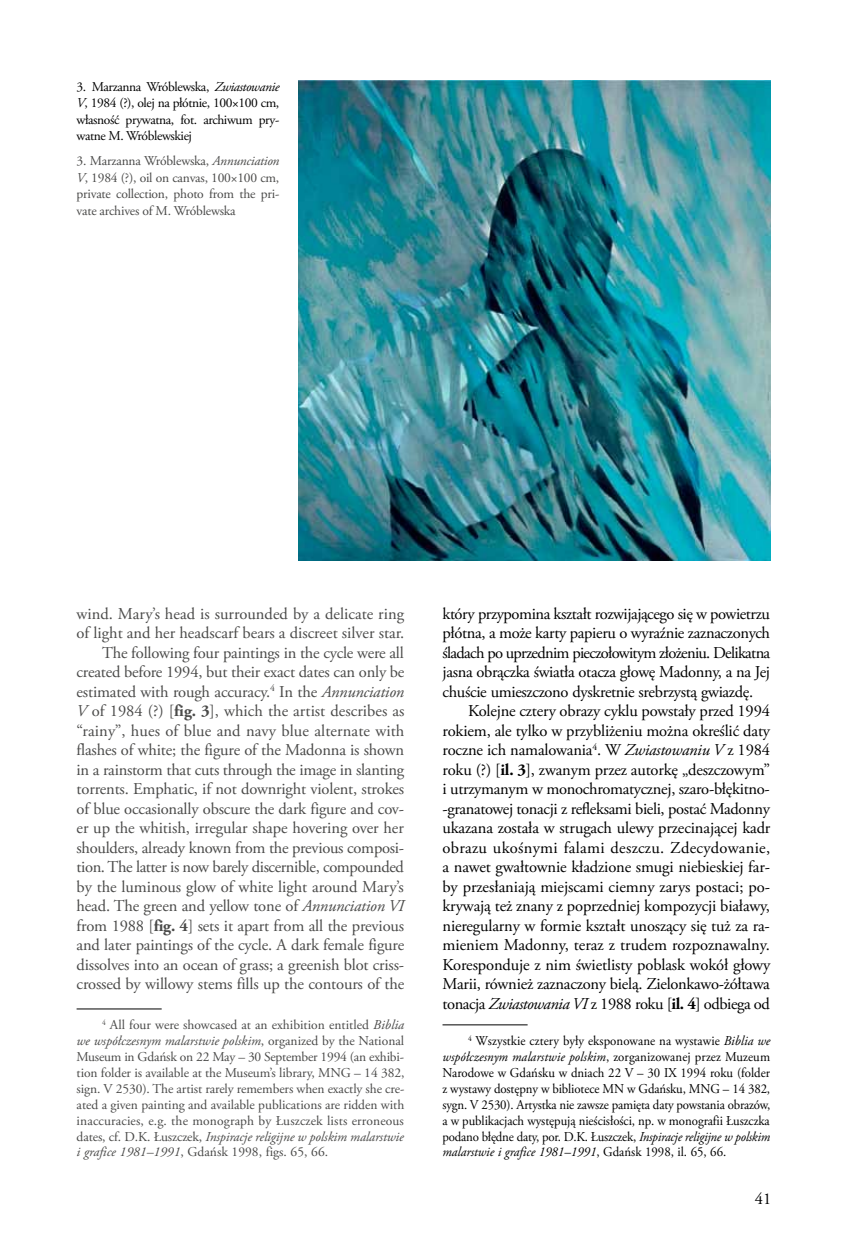
<style>
.page{position:relative;width:851px;height:1255px;background:#fff}
.page>*{position:absolute;margin:0;border:0;box-sizing:border-box;transform-origin:0 0}
.t1{font:16.5px/19.5px "Adobe Garamond Pro";letter-spacing:-.02em;color:#000;text-align:justify}
.t2{font:16.5px/19.5px "Adobe Garamond Pro";letter-spacing:-.01em;color:#4a4a49;text-align:right}
.t3{font:13.5px/15.9px "Adobe Garamond Pro";letter-spacing:-.005em;color:#4a4a49;text-align:justify}
.t4{font:13.5px/15.9px "Adobe Garamond Pro";letter-spacing:-.02em;color:#000;text-align:justify;scale:.95 1}
.t5{font:13.5px/16.5px "Adobe Garamond Pro";letter-spacing:-.02em;color:#000;text-align:justify}
.s1{font-style:italic}
.s2{font-weight:700}
</style>
<div class="page">
<hr style="left:442px;top:1024px;width:85px;height:1px;background:#000">
<hr style="left:77px;top:1008px;width:85px;height:1px;background:#000">
<img style="left:298px;top:81px;width:472px;height:479px">
<p class="t5" style="left:77px;top:79px;width:204px">3. Marzanna Wróblewska, <span class="s1">Zwiastowanie V</span>, 1984 (?), olej na płótnie, 100×100 cm, własność prywatna, fot. archiwum pry&shy;watne M. Wróblewskiej</p>
<p class="t3" style="left:77px;top:153px;width:204px;line-height:16.5px">3. Marzanna Wróblewska, <span class="s1">Annunciation V</span>, 1984 (?), oil on canvas, 100×100 cm, private collection, photo from the pri&shy;vate archives of M. Wróblewska</p>
<p class="t2" style="left:77px;top:604px;width:329px">wind. Mary’s head is surrounded by a delicate ring of light and her headscarf bears a discreet silver star.<br>The following four paintings in the cycle were all created before 1994, but their exact dates can only be estimated with rough accuracy.<sup>4</sup> In the <span class="s1">Annunciation V</span> of 1984 (?) [<span class="s2">fig. 3</span>], which the artist describes as “rainy”, hues of blue and navy blue alternate with flashes of white; the figure of the Madonna is shown in a rainstorm that cuts through the image in slanting torrents. Emphatic, if not downright violent, strokes of blue occasionally obscure the dark figure and cov&shy;er up the whitish, irregular shape hovering over her shoulders, already known from the previous composi&shy;tion. The latter is now barely discernible, compounded by the luminous glow of white light around Mary’s head. The green and yellow tone of <span class="s1">Annunciation VI </span>from 1988 [<span class="s2">fig. 4</span>] sets it apart from all the previous and later paintings of the cycle. A dark female figure dissolves into an ocean of grass; a greenish blot criss&shy;crossed by willowy stems fills up the contours of the</p>
<p class="t3" style="left:77px;top:1017px;width:329px;text-indent:26px"><sup>4</sup> All four were showcased at an exhibition entitled <span class="s1">Biblia we współczesnym malarstwie polskim</span>, organized by the National Museum in Gdańsk on 22 May – 30 September 1994 (an exhibi&shy;tion folder is available at the Museum’s library, MNG – 14 382, sign. V 2530). The artist rarely remembers when exactly she cre&shy;ated a given painting and available publications are ridden with inaccuracies, e.g. the monograph by Łuszczek lists erroneous dates, cf. D.K. Łuszczek, <span class="s1">Inspiracje religijne w polskim malarstwie i grafice 1981–1991</span>, Gdańsk 1998, figs. 65, 66.</p>
<p class="t1" style="left:442px;top:604px;width:329px">który przypomina kształt rozwijającego się w powietrzu płótna, a może karty papieru o wyraźnie zaznaczonych śladach po uprzednim pieczołowitym złożeniu. Delikatna jasna obrączka światła otacza głowę Madonny, a na Jej chuście umieszczono dyskretnie srebrzystą gwiazdę.</p>
<p class="t1" style="left:442px;top:701px;width:329px;text-indent:26px">Kolejne cztery obrazy cyklu powstały przed 1994 rokiem, ale tylko w przybliżeniu można określić daty roczne ich namalowania<sup>4</sup>. W <span class="s1">Zwiastowaniu V</span> z 1984 roku (?) [<span class="s2">il. 3</span>], zwanym przez autorkę „deszczowym” i utrzymanym w monochromatycznej, szaro-błękitno--granatowej tonacji z refleksami bieli, postać Madonny ukazana została w strugach ulewy przecinającej kadr obrazu ukośnymi falami deszczu. Zdecydowanie, a nawet gwałtownie kładzione smugi niebieskiej far&shy;by przesłaniają miejscami ciemny zarys postaci; po&shy;krywają też znany z poprzedniej kompozycji białawy, nieregularny w formie kształt unoszący się tuż za ra&shy;mieniem Madonny, teraz z trudem rozpoznawalny.<br>Koresponduje z nim świetlisty poblask wokół głowy Marii, również zaznaczony bielą. Zielonkawo-żółtawa tonacja <span class="s1">Zwiastowania VI</span> z 1988 roku [<span class="s2">il. 4</span>] odbiega od</p>
<p class="t4" style="left:442px;top:1033px;width:346px;text-indent:26px"><sup>4</sup> Wszystkie cztery były eksponowane na wystawie <span class="s1">Biblia we współczesnym malarstwie polskim</span>, zorganizowanej przez Muzeum Narodowe w Gdańsku w dniach 22 V – 30 IX 1994 roku (folder z wystawy dostępny w bibliotece MN w Gdańsku, MNG – 14 382, sygn. V 2530). Artystka nie zawsze pamięta daty powstania obrazów, a w publikacjach występują nieścisłości, np. w monografii Łuszczka podano błędne daty, por. D.K. Łuszczek, <span class="s1">Inspiracje religijne w polskim malarstwie i grafice 1981–1991</span>, Gdańsk 1998, il. 65, 66.</p>
<p class="t1" style="left:754px;top:1189px;width:18px">41</p>
</div>
